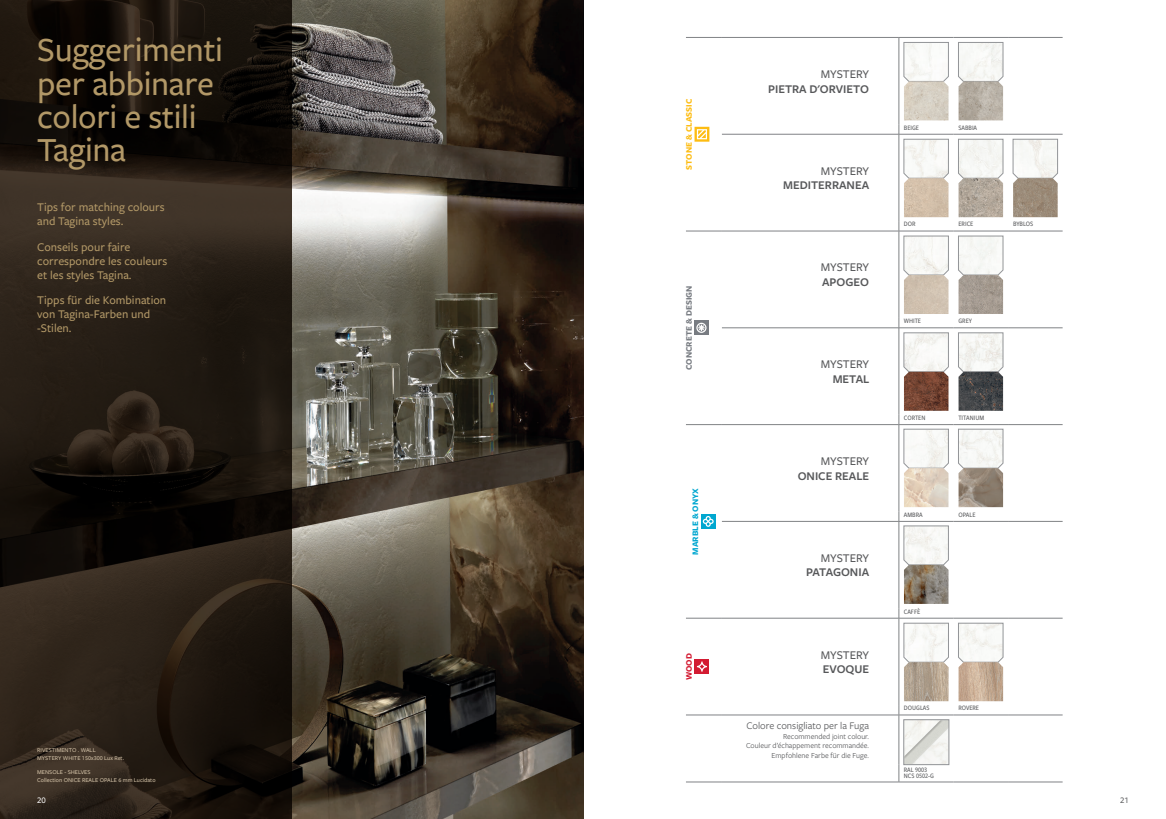
<style>
.page{position:relative;width:1166px;height:819px;background:#fff}
.page>*{position:absolute;margin:0;border:0;box-sizing:border-box;transform-origin:0 0}
.t1{font:500 35px/33.2px "Freight Sans Pro";letter-spacing:-.01em;color:#b29867}
.t2{font:500 12.25px/14px "Freight Sans Pro";color:#b29867}
.t3{font:600 12.25px "Freight Sans Pro";color:#57585a}
.t4{font:500 12.25px "Freight Sans Pro";letter-spacing:-.005em;color:#57585a}
.t5{font:10.5px "Freight Sans Pro";color:#57585a}
.t6{font:700 8.75px "Freight Sans Pro";color:#787c82}
.t7{font:700 8.75px "Freight Sans Pro";color:#fdbc12}
.t8{font:700 8.75px "Freight Sans Pro";color:#00a7d0}
.t9{font:700 8.75px "Freight Sans Pro";color:#d31b32}
.t10{font:500 8.75px "Freight Sans Pro";color:#fff}
.t11{font:500 8.75px "Freight Sans Pro";color:#57585a}
.t12{font:7.88px/9.5px "Freight Sans Pro";color:#57585a;text-align:right}
.t13{font:500 7px/5.7px "Freight Sans Cnd Pro";color:#57585a}
.t14{font:500 6.12px/7.4px "Freight Sans Pro";color:#d4c3a8}
</style>
<div class="page">
<img style="left:0;top:0;width:583px;height:819px">
<hr style="left:722px;top:327px;width:177px;height:1px;background:#808285">
<hr style="left:1008px;top:327px;width:54px;height:1px;background:#808285">
<hr style="left:899px;top:425px;width:1px;height:86px;background:#808285">
<hr style="left:899px;top:521px;width:1px;height:87px;background:#808285">
<hr style="left:899px;top:618px;width:1px;height:87px;background:#808285">
<hr style="left:686px;top:714px;width:36px;height:1px;background:#808285">
<hr style="left:722px;top:714px;width:177px;height:1px;background:#808285">
<hr style="left:899px;top:714px;width:54px;height:1px;background:#808285">
<hr style="left:953px;top:714px;width:55px;height:1px;background:#808285">
<hr style="left:1008px;top:714px;width:54px;height:1px;background:#808285">
<hr style="left:686px;top:781px;width:36px;height:1px;background:#808285">
<hr style="left:722px;top:781px;width:177px;height:1px;background:#808285">
<hr style="left:899px;top:781px;width:54px;height:1px;background:#808285">
<hr style="left:953px;top:781px;width:55px;height:1px;background:#808285">
<hr style="left:1008px;top:781px;width:54px;height:1px;background:#808285">
<hr style="left:686px;top:37px;width:36px;height:1px;background:#808285">
<hr style="left:722px;top:37px;width:177px;height:1px;background:#808285">
<hr style="left:953px;top:37px;width:55px;height:1px;background:#808285">
<hr style="left:1008px;top:37px;width:54px;height:1px;background:#808285">
<hr style="left:686px;top:231px;width:36px;height:1px;background:#808285">
<hr style="left:722px;top:231px;width:177px;height:1px;background:#808285">
<hr style="left:953px;top:231px;width:55px;height:1px;background:#808285">
<hr style="left:1008px;top:231px;width:54px;height:1px;background:#808285">
<hr style="left:899px;top:327px;width:54px;height:1px;background:#808285">
<hr style="left:953px;top:327px;width:55px;height:1px;background:#808285">
<hr style="left:899px;top:38px;width:1px;height:86px;background:#808285">
<hr style="left:899px;top:134px;width:1px;height:87px;background:#808285">
<hr style="left:899px;top:231px;width:1px;height:87px;background:#808285">
<hr style="left:899px;top:328px;width:1px;height:86px;background:#808285">
<hr style="left:899px;top:37px;width:54px;height:1px;background:#808285">
<hr style="left:899px;top:231px;width:54px;height:1px;background:#808285">
<hr style="left:722px;top:521px;width:177px;height:1px;background:#808285">
<hr style="left:899px;top:521px;width:54px;height:1px;background:#808285">
<hr style="left:953px;top:521px;width:55px;height:1px;background:#808285">
<hr style="left:1008px;top:521px;width:54px;height:1px;background:#808285">
<hr style="left:686px;top:618px;width:36px;height:1px;background:#808285">
<hr style="left:722px;top:618px;width:177px;height:1px;background:#808285">
<hr style="left:899px;top:618px;width:54px;height:1px;background:#808285">
<hr style="left:953px;top:618px;width:55px;height:1px;background:#808285">
<hr style="left:1008px;top:618px;width:54px;height:1px;background:#808285">
<hr style="left:686px;top:424px;width:36px;height:1px;background:#808285">
<hr style="left:722px;top:424px;width:177px;height:1px;background:#808285">
<hr style="left:899px;top:424px;width:54px;height:1px;background:#808285">
<hr style="left:953px;top:424px;width:55px;height:1px;background:#808285">
<hr style="left:1008px;top:424px;width:54px;height:1px;background:#808285">
<hr style="left:722px;top:134px;width:177px;height:1px;background:#808285">
<hr style="left:899px;top:134px;width:54px;height:1px;background:#808285">
<hr style="left:953px;top:134px;width:55px;height:1px;background:#808285">
<hr style="left:1008px;top:134px;width:54px;height:1px;background:#808285">
<svg style="left:694px;top:127px;width:15px;height:15px"></svg>
<img style="left:904px;top:81px;width:44px;height:39px">
<svg style="left:904px;top:42px;width:44px;height:39px"></svg>
<img style="left:958px;top:81px;width:45px;height:39px">
<svg style="left:958px;top:42px;width:45px;height:39px"></svg>
<img style="left:904px;top:178px;width:44px;height:39px">
<svg style="left:899px;top:124px;width:49px;height:54px"></svg>
<img style="left:958px;top:178px;width:45px;height:39px">
<svg style="left:958px;top:139px;width:45px;height:39px"></svg>
<img style="left:1013px;top:178px;width:44px;height:39px">
<svg style="left:1013px;top:139px;width:44px;height:39px"></svg>
<div style="left:694px;top:320px;width:15px;height:15px;background:#787c82"></div>
<svg style="left:696px;top:323px;width:10px;height:10px"></svg>
<img style="left:904px;top:275px;width:44px;height:39px">
<svg style="left:899px;top:221px;width:49px;height:54px"></svg>
<img style="left:958px;top:275px;width:45px;height:39px">
<svg style="left:958px;top:236px;width:45px;height:39px"></svg>
<img style="left:904px;top:372px;width:44px;height:39px">
<svg style="left:899px;top:318px;width:49px;height:54px"></svg>
<img style="left:958px;top:372px;width:45px;height:39px">
<svg style="left:958px;top:333px;width:45px;height:39px"></svg>
<div style="left:701px;top:514px;width:15px;height:15px;background:#00a7d0"></div>
<svg style="left:703px;top:516px;width:10px;height:11px"></svg>
<img style="left:904px;top:468px;width:44px;height:39px">
<svg style="left:899px;top:414px;width:49px;height:54px"></svg>
<img style="left:958px;top:468px;width:45px;height:39px">
<svg style="left:958px;top:429px;width:45px;height:39px"></svg>
<img style="left:904px;top:565px;width:44px;height:39px">
<svg style="left:899px;top:511px;width:49px;height:54px"></svg>
<div style="left:694px;top:659px;width:15px;height:15px;background:#d31b32"></div>
<svg style="left:697px;top:661px;width:10px;height:10px"></svg>
<img style="left:904px;top:662px;width:44px;height:39px">
<svg style="left:899px;top:608px;width:49px;height:54px"></svg>
<img style="left:958px;top:662px;width:45px;height:39px">
<svg style="left:958px;top:623px;width:45px;height:39px"></svg>
<svg style="left:899px;top:705px;width:50px;height:76px"></svg>
<img style="left:912px;top:727px;width:35px;height:35px">
<div style="left:904px;top:719px;width:45px;height:45px;border:1px solid #939598"></div>
<h1 class="t1" style="left:37px;top:32px;width:187px">Suggerimenti per abbinare colori e stili<br>Tagina</h1>
<p class="t2" style="left:37px;top:200px;width:129px">Tips for matching colours and Tagina styles.</p>
<p class="t2" style="left:37px;top:239px;width:132px">Conseils pour faire correspondre les couleurs et les styles Tagina.</p>
<p class="t2" style="left:37px;top:292px;width:131px">Tipps für die Kombination von Tagina-Farben und -Stilen.</p>
<p class="t7" style="left:683px;top:169px;width:72px;rotate:-90deg">STONE &amp; CLASSIC</p>
<p class="t6" style="left:683px;top:370px;width:86px;rotate:-90deg">CONCRETE &amp; DESIGN</p>
<p class="t8" style="left:689px;top:554px;width:68px;rotate:-90deg">MARBLE &amp; ONYX</p>
<p class="t4" style="left:821px;top:66px;width:50px">MYSTERY</p>
<p class="t3" style="left:768px;top:80px;width:102px">PIETRA D'ORVIETO</p>
<p class="t4" style="left:821px;top:162px;width:50px">MYSTERY</p>
<p class="t3" style="left:783px;top:177px;width:88px">MEDITERRANEA</p>
<p class="t4" style="left:821px;top:259px;width:50px">MYSTERY</p>
<p class="t3" style="left:822px;top:274px;width:48px">APOGEO</p>
<p class="t4" style="left:821px;top:356px;width:50px">MYSTERY</p>
<p class="t3" style="left:833px;top:370px;width:38px">METAL</p>
<p class="t4" style="left:820px;top:453px;width:50px">MYSTERY</p>
<p class="t3" style="left:798px;top:467px;width:73px">ONICE REALE</p>
<p class="t4" style="left:820px;top:549px;width:50px">MYSTERY</p>
<p class="t3" style="left:806px;top:564px;width:65px">PATAGONIA</p>
<p class="t9" style="left:683px;top:680px;width:28px;rotate:-90deg">WOOD</p>
<p class="t4" style="left:820px;top:646px;width:50px">MYSTERY</p>
<p class="t3" style="left:823px;top:661px;width:48px">EVOQUE</p>
<p class="t13" style="left:904px;top:124px;width:17px">BEIGE</p>
<p class="t13" style="left:958px;top:124px;width:20px">SABBIA</p>
<p class="t13" style="left:904px;top:221px;width:13px">DOR</p>
<p class="t13" style="left:958px;top:221px;width:17px">ERICE</p>
<p class="t13" style="left:1013px;top:221px;width:22px">BYBLOS</p>
<p class="t13" style="left:904px;top:318px;width:19px">WHITE</p>
<p class="t13" style="left:958px;top:318px;width:15px">GREY</p>
<p class="t13" style="left:904px;top:414px;width:23px">CORTEN</p>
<p class="t13" style="left:958px;top:414px;width:27px">TITANIUM</p>
<p class="t13" style="left:904px;top:511px;width:20px">AMBRA</p>
<p class="t13" style="left:958px;top:511px;width:19px">OPALE</p>
<p class="t13" style="left:904px;top:608px;width:18px">CAFFÈ</p>
<p class="t13" style="left:904px;top:704px;width:27px">DOUGLAS</p>
<p class="t13" style="left:958px;top:704px;width:22px">ROVERE</p>
<p class="t5" style="left:746px;top:718px;width:124px">Colore consigliato per la Fuga</p>
<p class="t12" style="left:746px;top:731px;width:125px">Recommended joint colour.<br>Couleur d’échappement recommandée.<br>Empfohlene Farbe für die Fuge.</p>
<p class="t14" style="left:37px;top:746px;width:89px">RIVESTIMENTO . WALL<br>MYSTERY WHITE 150x300 Lux Ret.</p>
<p class="t14" style="left:37px;top:768px;width:120px">MENSOLE - SHELVES<br>Collection ONICE REALE OPALE 6 mm Lucidato</p>
<p class="t10" style="left:37px;top:794px;width:10px">20</p>
<p class="t11" style="left:1120px;top:794px;width:10px">21</p>
<p class="t13" style="left:904px;top:766px;width:32px">RAL 9003<br>NCS 0502-G</p>
</div>
